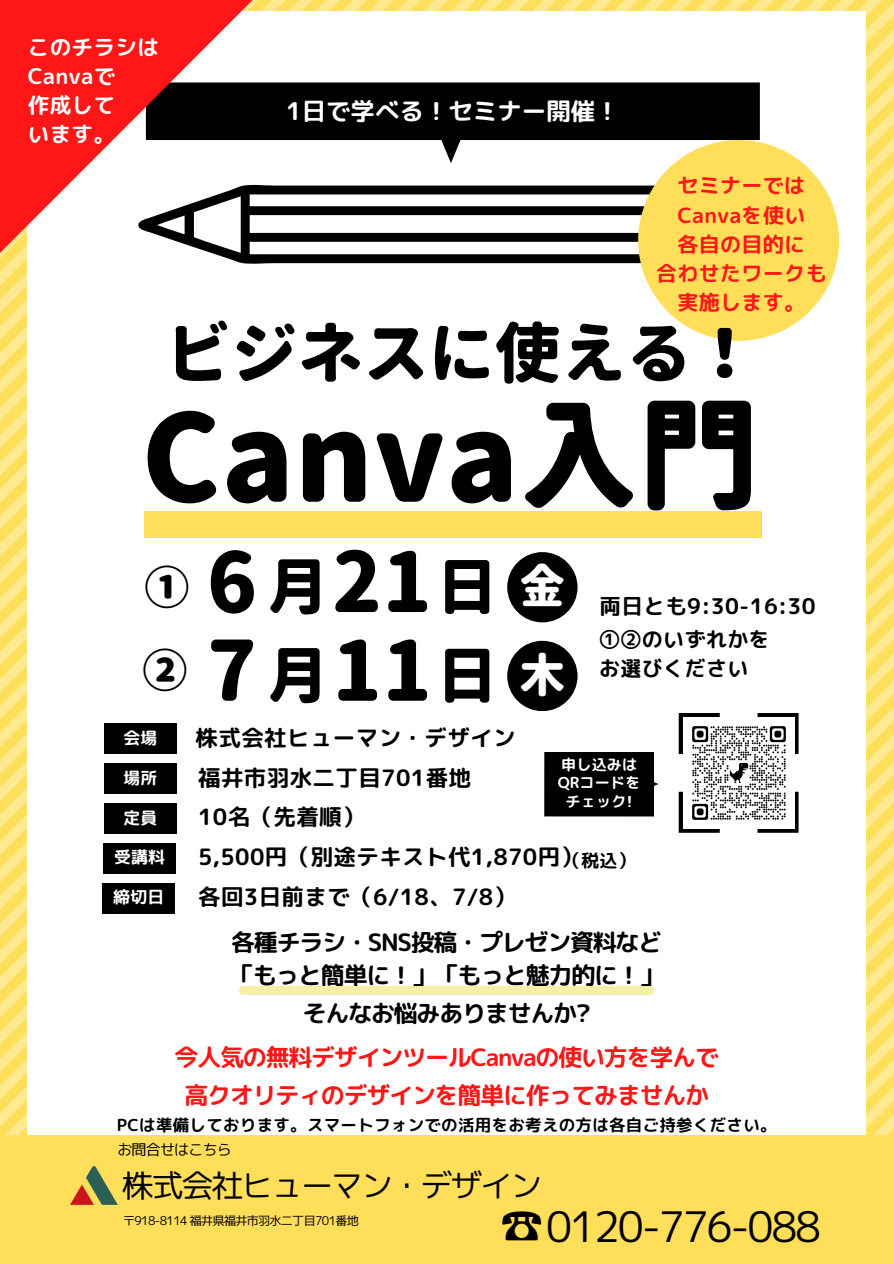
<style>
.page{position:relative;width:894px;height:1264px;background:#fff}
.page>*{position:absolute;margin:0;border:0;box-sizing:border-box;transform-origin:0 0}
.t1{font:800 120px "Gen Jyuu Gothic";color:#000}
.t2{font:800 82.2px "Gen Jyuu Gothic";color:#000}
.t3{font:800 66px "Gen Jyuu Gothic";letter-spacing:-.005em;color:#000}
.t4{font:800 61.05px "Gen Jyuu Gothic";color:#000}
.t5{font:800 45.9px "Gen Jyuu Gothic";color:#fff}
.t6{font:800 45px "Gen Jyuu Gothic";color:#000}
.t7{font:42px "mplus 1 p regular";letter-spacing:-.05em;color:#000}
.t8{font:31.5px "mplus 1 p regular";letter-spacing:-.05em;color:#000}
.t9{font:24.45px "rounded mplus 1 p bold";color:#fff}
.t10{font:24px/32.7px "rounded mplus 1 p bold";letter-spacing:-.05em;color:#000}
.t11{font:24px/38.2px "rounded mplus 1 p bold";letter-spacing:-.05em;color:#ff1616;text-align:center}
.t12{font:22.5px "rounded mplus 1 p bold";letter-spacing:.015em;color:#000}
.t13{font:21.6px/29.2px "rounded mplus 1 p bold";letter-spacing:.015em;color:#fff}
.t14{font:21.6px "rounded mplus 1 p bold";letter-spacing:.015em;color:#000}
.t15{font:21px "rounded mplus 1 p bold";letter-spacing:.015em;color:#ff1616}
.t16{font:21px "rounded mplus 1 p bold";letter-spacing:.015em;color:#000}
.t17{font:18px "rounded mplus 1 p bold";color:#000}
.t18{font:16.8px "rounded mplus 1 p bold";letter-spacing:.015em;color:#fff}
.t19{font:16.5px "rounded mplus 1 p bold";letter-spacing:.015em;color:#000}
.t20{font:15.15px "rounded mplus 1 p bold";letter-spacing:.015em;color:#fff}
.t21{font:15px "mplus 1 p regular";letter-spacing:-.05em;color:#000}
.t22{font:12px "mplus 1 p regular";letter-spacing:-.05em;color:#000}
.s1{font-family:"Noto Sans CJ Ksc"}
</style>
<div class="page">
<img style="left:0;top:0;width:893px;height:1135px">
<div style="left:28px;top:11px;width:837px;height:1209px;background:#fff"></div>
<svg style="left:277px;top:185px;width:377px;height:79px"></svg>
<svg style="left:277px;top:82px;width:482px;height:81px;fill:#000"></svg>
<div style="left:638px;top:140px;width:200px;height:201px;background:#ffde59;border-radius:50%"></div>
<div style="left:144px;top:512px;width:617px;height:25px;background:#ffde59"></div>
<div style="left:507px;top:552px;width:70px;height:70px;background:#000;border-radius:50%"></div>
<div style="left:104px;top:723px;width:73px;height:31px;background:#000"></div>
<div style="left:104px;top:763px;width:73px;height:31px;background:#000"></div>
<div style="left:104px;top:803px;width:73px;height:31px;background:#000"></div>
<div style="left:103px;top:843px;width:73px;height:31px;background:#000"></div>
<div style="left:544px;top:752px;width:114px;height:64px;background:#000"></div>
<svg style="left:0;top:0;width:277px;height:278px"></svg>
<div style="left:0;top:1135px;width:893px;height:128px;background:#ffde59"></div>
<svg style="left:678px;top:713px;width:41px;height:41px"></svg>
<svg style="left:757px;top:713px;width:40px;height:41px"></svg>
<svg style="left:757px;top:791px;width:40px;height:41px"></svg>
<svg style="left:678px;top:791px;width:41px;height:41px"></svg>
<div style="left:507px;top:641px;width:70px;height:70px;background:#000;border-radius:50%"></div>
<div style="left:102px;top:883px;width:73px;height:31px;background:#000"></div>
<img style="left:70px;top:1166px;width:47px;height:38px">
<div style="left:243px;top:986px;width:406px;height:9px;background:#f6f0a7"></div>
<img style="left:682px;top:717px;width:112px;height:111px">
<p class="t13" style="left:28px;top:32px;width:133px">このチラシは<br>Canvaで<br>作成して<br>います。</p>
<p class="t9" style="left:286px;top:93px;width:335px">1日で学べる！セミナー開催！</p>
<p class="t15" style="left:677px;top:171px;width:129px">セミナーでは</p>
<p class="t15" style="left:677px;top:200px;width:129px">Canvaを使い</p>
<p class="t15" style="left:677px;top:229px;width:129px">各自の目的に</p>
<p class="t15" style="left:656px;top:258px;width:172px">合わせたワークも</p>
<p class="t15" style="left:677px;top:288px;width:129px">実施します。</p>
<p class="t3" style="left:166px;top:306px;width:593px">ビジネスに使える！</p>
<p class="t1" style="left:141px;top:373px;width:618px">Canva入門</p>
<h2 class="t2" style="left:207px;top:524px;width:51px">6</h2>
<h1 class="t4" style="left:267px;top:544px;width:63px">月</h1>
<p class="t2" style="left:332px;top:523px;width:101px">21</p>
<p class="t4" style="left:436px;top:544px;width:63px">日</p>
<p class="t5" style="left:519px;top:555px;width:47px">金</p>
<p class="t16" style="left:599px;top:624px;width:172px">①②のいずれかを</p>
<p class="t16" style="left:599px;top:653px;width:151px">お選びください</p>
<p class="t6" style="left:144px;top:555px;width:46px">①</p>
<h4 class="t6" style="left:143px;top:638px;width:46px">②</h4>
<p class="t14" style="left:599px;top:590px;width:217px">両日とも9:30-16:30</p>
<h5 class="t2" style="left:207px;top:612px;width:51px">7</h5>
<p class="t4" style="left:267px;top:633px;width:63px">月</p>
<h5 class="t2" style="left:332px;top:612px;width:101px">11</h5>
<p class="t4" style="left:436px;top:633px;width:63px">日</p>
<p class="t5" style="left:519px;top:644px;width:47px">木</p>
<p class="t18" style="left:123px;top:726px;width:35px">会場</p>
<p class="t12" style="left:195px;top:722px;width:321px">株式会社ヒューマン・デザイン</p>
<p class="t18" style="left:123px;top:766px;width:35px">場所</p>
<p class="t18" style="left:123px;top:805px;width:35px">定員</p>
<p class="t12" style="left:198px;top:801px;width:168px">10名（先着順）</p>
<p class="t18" style="left:114px;top:844px;width:52px">受講料</p>
<p class="t12" style="left:198px;top:840px;width:386px">5,500円（別途テキスト代1,870円）</p>
<p class="t20" style="left:561px;top:753px;width:78px">申し込みは</p>
<p class="t20" style="left:557px;top:772px;width:84px">QRコードを</p>
<h5 class="t20" style="left:565px;top:790px;width:69px">チェック!</h5>
<h5 class="t12" style="left:198px;top:761px;width:274px">福井市羽水二丁目701番地</h5>
<p class="t17" style="left:562px;top:847px;width:74px">（税込）</p>
<h5 class="t18" style="left:113px;top:884px;width:52px">締切日</h5>
<p class="t12" style="left:198px;top:880px;width:319px">各回3日前まで（6/18、7/8）</p>
<p class="t10" style="left:230px;top:925px;width:435px">各種チラシ・SNS投稿・プレゼン資料など「もっと簡単に！」「もっと魅力的に！」</p>
<p class="t10" style="left:303px;top:996px;width:289px">そんなお悩みありませんか?</p>
<p class="t11" style="left:174px;top:1037px;width:545px">今人気の無料デザインツールCanvaの使い方を学んで高クオリティのデザインを簡単に作ってみませんか</p>
<p class="t19" style="left:117px;top:1113px;width:661px">PCは準備しております。スマートフォンでの活用をお考えの方は各自ご持参ください。</p>
<p class="t21" style="left:117px;top:1139px;width:116px">お問合せはこちら</p>
<p class="t8" style="left:122px;top:1163px;width:421px">株式会社ヒューマン・デザイン</p>
<p class="t22" style="left:123px;top:1211px;width:237px">〒918-8114 福井県福井市羽水二丁目701番地</p>
<p class="t7" style="left:501px;top:1196px;width:322px"><span class="s1">☎</span>0120-776-088</p>
</div>
